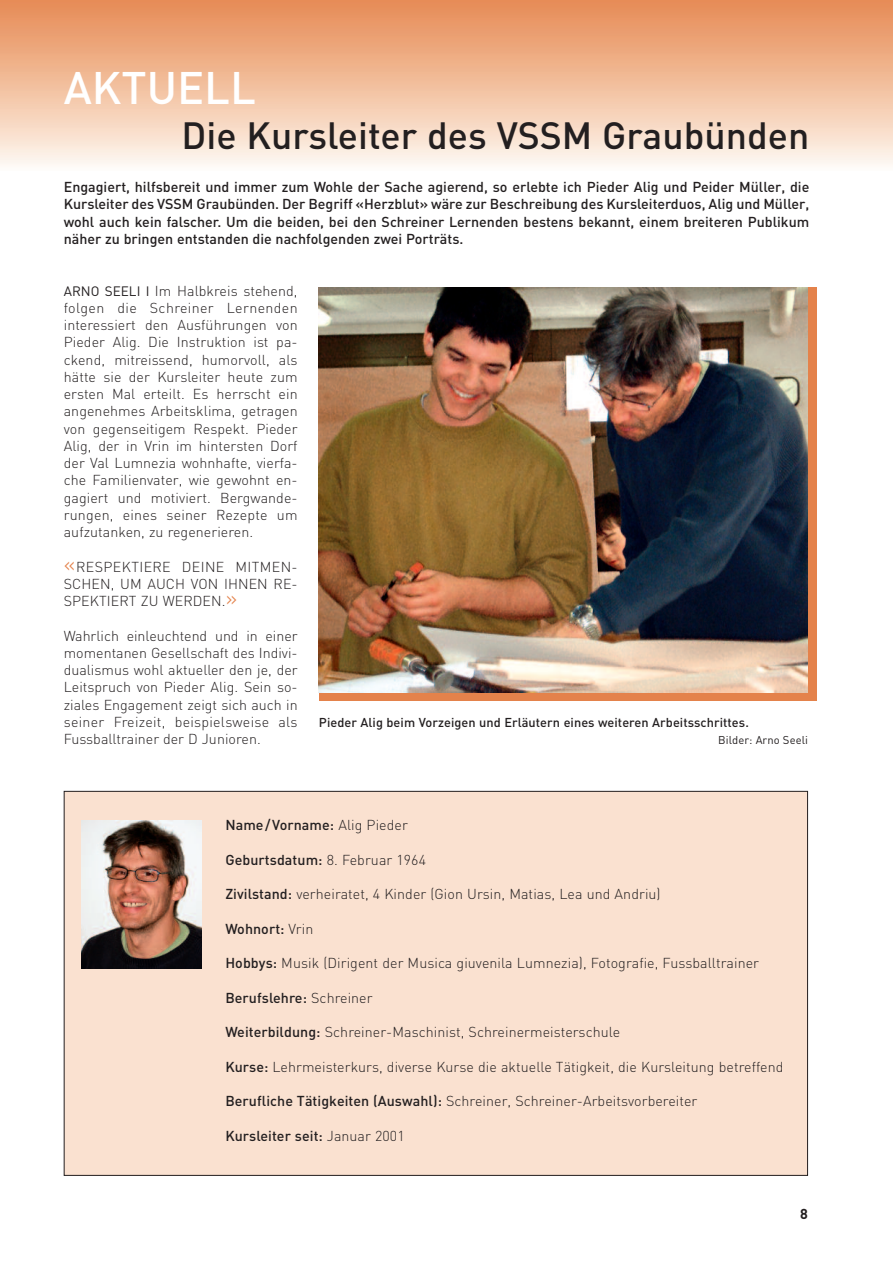
<style>
.page{position:relative;width:893px;height:1263px;background:#fff}
.page>*{position:absolute;margin:0;border:0;box-sizing:border-box;transform-origin:0 0}
.t1{font:500 45px "DIN";color:#fff}
.t2{font:500 37.5px "DIN";color:#231f20}
.t3{font:300 14.25px/17.2px "DIN";letter-spacing:.005em;color:#231f20;text-align:justify}
.t4{font:500 14.25px/17.2px "DIN";color:#231f20;text-align:justify}
.t5{font:700 14.25px "DIN";color:#231f20}
.t6{font:500 12.75px "DIN";letter-spacing:.005em;color:#231f20}
.t7{font:11.25px "DIN";letter-spacing:.005em;color:#231f20}
.s1{font-weight:400;font-size:13.5px}
.s2{font-size:22.5px;color:#e4824b}
.s3{font-weight:300}
.s4{font-weight:500}
</style>
<div class="page">
<div style="left:319px;top:287px;width:497px;height:414px;background:#e4824b"></div>
<div style="left:0;top:0;width:893px;height:170px;background:linear-gradient(to bottom,#e68850,#fef8f0)"></div>
<div style="left:64px;top:791px;width:743px;height:384px;background:#fae1d0"></div>
<img style="left:81px;top:821px;width:120px;height:147px">
<img style="left:319px;top:287px;width:489px;height:405px">
<h1 class="t1" style="left:64px;top:62px;width:194px">AKTUELL</h1>
<h2 class="t2" style="left:181px;top:114px;width:629px">Die Kursleiter des VSSM Graubünden</h2>
<p class="t4" style="left:64px;top:178px;width:747px">Engagiert, hilfsbereit und immer zum Wohle der Sache agierend, so erlebte ich Pieder Alig und Peider Müller, die Kursleiter des VSSM Graubünden. Der Begriff «Herzblut» wäre zur Beschreibung des Kursleiterduos, Alig und Müller, wohl auch kein falscher. Um die beiden, bei den Schreiner Lernenden bestens bekannt, einem breiteren Publikum näher zu bringen entstanden die nachfolgenden zwei Porträts.</p>
<p class="t3" style="left:64px;top:282px;width:235px"><span class="s1">ARNO SEELI I</span> Im Halbkreis stehend, folgen die Schreiner Lernenden interessiert den Ausführungen von Pieder Alig. Die Instruktion ist pa&shy;ckend, mitreissend, humorvoll, als hätte sie der Kursleiter heute zum ersten Mal erteilt. Es herrscht ein angenehmes Arbeitsklima, getragen von gegenseitigem Respekt. Pieder Alig, der in Vrin im hintersten Dorf der Val Lumnezia wohnhafte, vierfa&shy;che Familienvater, wie gewohnt en&shy;gagiert und motiviert. Bergwande&shy;rungen, eines seiner Rezepte um aufzutanken, zu regenerieren.</p>
<p class="t3" style="left:64px;top:558px;width:235px"><span class="s2">«</span>RESPEKTIERE DEINE MITMEN-SCHEN, UM AUCH VON IHNEN RE-SPEKTIERT ZU WERDEN.<span class="s2">»</span></p>
<p class="t3" style="left:64px;top:627px;width:235px">Wahrlich einleuchtend und in einer momentanen Gesellschaft des Indivi&shy;dualismus wohl aktueller den je, der Leitspruch von Pieder Alig. Sein so&shy;ziales Engagement zeigt sich auch in seiner Freizeit, beispielsweise als Fussballtrainer der D Junioren.</p>
<p class="t6" style="left:319px;top:715px;width:431px">Pieder Alig beim Vorzeigen und Erläutern eines weiteren Arbeitsschrittes.</p>
<p class="t7" style="left:718px;top:734px;width:91px">Bilder: Arno Seeli</p>
<p class="t4" style="left:225px;top:817px;width:184px">Name/Vorname: <span class="s3">Alig Pieder</span></p>
<p class="t4" style="left:225px;top:851px;width:202px">Geburtsdatum: <span class="s3">8. Februar 1964</span></p>
<p class="t3" style="left:225px;top:886px;width:437px"><span class="s4">Zivilstand:</span> verheiratet, 4 Kinder (Gion Ursin, Matias, Lea und Andriu)</p>
<p class="t4" style="left:225px;top:920px;width:90px">Wohnort: <span class="s3">Vrin</span></p>
<p class="t3" style="left:225px;top:955px;width:535px"><span class="s4">Hobbys:</span> Musik (Dirigent der Musica giuvenila Lumnezia), Fotografie, Fussballtrainer</p>
<p class="t4" style="left:225px;top:989px;width:149px">Berufslehre: <span class="s3">Schreiner</span></p>
<p class="t3" style="left:225px;top:1024px;width:396px"><span class="s4">Weiterbildung:</span> Schreiner-Maschinist, Schreinermeisterschule</p>
<p class="t3" style="left:225px;top:1058px;width:560px"><span class="s4">Kurse:</span> Lehrmeisterkurs, diverse Kurse die aktuelle Tätigkeit, die Kursleitung betreffend</p>
<p class="t3" style="left:225px;top:1093px;width:473px"><span class="s4">Berufliche Tätigkeiten (Auswahl):</span> Schreiner, Schreiner-Arbeitsvorbereiter</p>
<p class="t4" style="left:225px;top:1127px;width:181px">Kursleiter seit: <span class="s3">Januar 2001</span></p>
<p class="t5" style="left:800px;top:1206px;width:9px">8</p>
</div>
